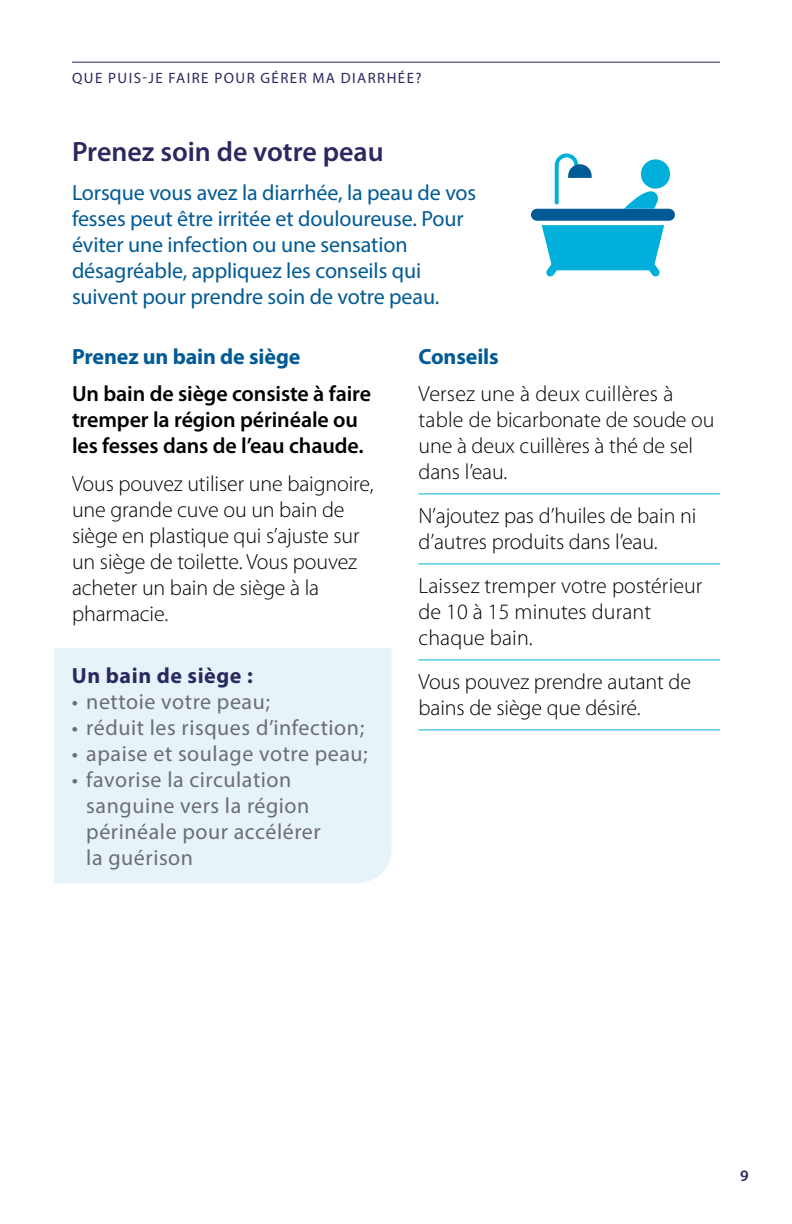
<style>
.page{position:relative;width:792px;height:1224px;background:#fff}
.page>*{position:absolute;margin:0;border:0;box-sizing:border-box;transform-origin:0 0}
.t1{font:600 28px "Myriad Pro";color:#2a285f}
.t2{font:300 22px/26px "Myriad Pro";letter-spacing:-.005em;color:#000}
.t3{font:22px/26px "Myriad Pro";letter-spacing:-.005em;color:#005a96}
.t4{font:22px/26px "Myriad Pro";letter-spacing:.025em;color:#6d6e71}
.t5{font:600 22px/26px "Myriad Pro";letter-spacing:-.005em;color:#000}
.t6{font:700 22px "Myriad Pro";letter-spacing:-.005em;color:#005a96}
.t7{font:700 22px "Myriad Pro";letter-spacing:.025em;color:#2a285f}
.t8{font:600 16px "Myriad Pro";color:#2a285f}
.t9{font:15px "Myriad Pro";letter-spacing:.095em;color:#2a285f}
</style>
<div class="page">
<hr style="left:418px;top:493px;width:302px;height:1px;background:#00b0da">
<hr style="left:418px;top:563px;width:302px;height:1px;background:#00b0da">
<hr style="left:418px;top:659px;width:302px;height:1px;background:#00b0da">
<hr style="left:418px;top:729px;width:302px;height:1px;background:#00b0da">
<div style="left:54px;top:648px;width:338px;height:236px;background:#e6f4f9"></div>
<div style="left:641px;top:159px;width:29px;height:30px;background:#00b0da;border-radius:50%"></div>
<svg style="left:542px;top:225px;width:122px;height:51px"></svg>
<div style="left:531px;top:209px;width:144px;height:12px;background:#005a96;border-radius:6px"></div>
<svg style="left:537px;top:188px;width:132px;height:21px"></svg>
<svg style="left:554px;top:153px;width:38px;height:27px"></svg>
<svg style="left:555px;top:166px;width:4px;height:37px"></svg>
<hr style="left:72px;top:62px;width:648px;height:1px;background:#2a285f">
<p class="t9" style="left:72px;top:69px;width:351px">QUE PUIS-JE FAIRE POUR GÉRER MA DIARRHÉE?</p>
<h2 class="t1" style="left:72px;top:136px;width:313px">Prenez soin de votre peau</h2>
<p class="t3" style="left:72px;top:179px;width:406px">Lorsque vous avez la diarrhée, la peau de vos fesses peut être irritée et douloureuse. Pour éviter une infection ou une sensation désagréable, appliquez les conseils qui suivent pour prendre soin de votre peau.</p>
<h3 class="t6" style="left:72px;top:342px;width:230px">Prenez un bain de siège</h3>
<p class="t5" style="left:72px;top:381px;width:301px">Un bain de siège consiste à faire tremper la région périnéale ou les fesses dans de l’eau chaude.</p>
<p class="t2" style="left:72px;top:471px;width:303px">Vous pouvez utiliser une baignoire, une grande cuve ou un bain de siège en plastique qui s’ajuste sur un siège de toilette. Vous pouvez acheter un bain de siège à la pharmacie.</p>
<h3 class="t6" style="left:418px;top:342px;width:82px">Conseils</h3>
<p class="t2" style="left:418px;top:381px;width:297px">Versez une à deux cuillères à table de bicarbonate de soude ou une à deux cuillères à thé de sel dans l’eau.</p>
<p class="t2" style="left:418px;top:503px;width:279px">N’ajoutez pas d’huiles de bain ni d’autres produits dans l’eau.</p>
<p class="t2" style="left:418px;top:573px;width:285px">Laissez tremper votre postérieur de 10 à 15 minutes durant chaque bain.</p>
<p class="t2" style="left:418px;top:669px;width:274px">Vous pouvez prendre autant de bains de siège que désiré.</p>
<h3 class="t7" style="left:72px;top:661px;width:182px">Un bain de siège :</h3>
<p class="t4" style="left:72px;top:688px;width:200px">• nettoie votre peau;</p>
<p class="t4" style="left:72px;top:714px;width:294px">• réduit les risques d’infection;</p>
<p class="t4" style="left:72px;top:740px;width:297px">• apaise et soulage votre peau;</p>
<p class="t4" style="left:86px;top:766px;width:236px;text-indent:-14px">• favorise la circulation sanguine vers la région périnéale pour accélérer la guérison</p>
<p class="t8" style="left:740px;top:1167px;width:10px">9</p>
</div>
